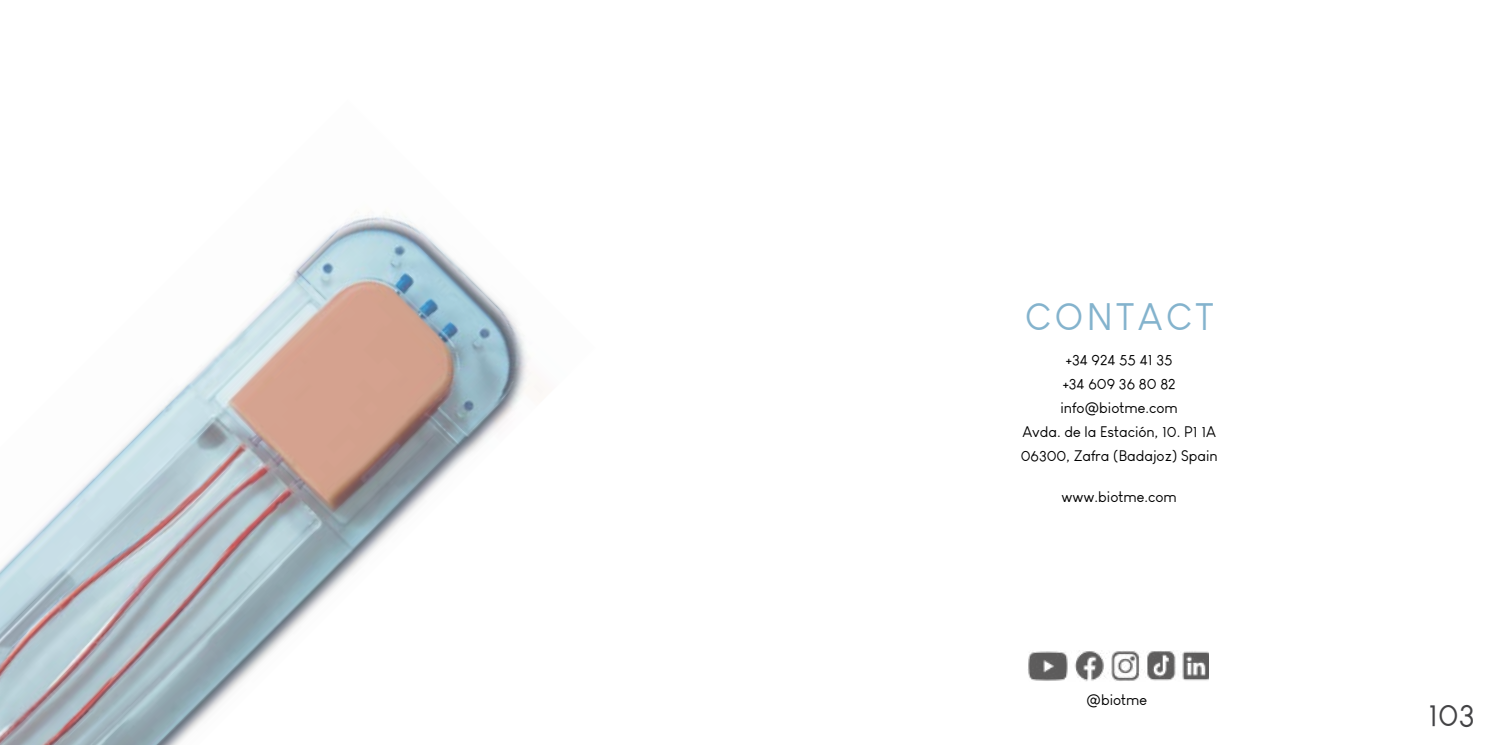
<style>
.page{position:relative;width:1489px;height:745px;background:#fff}
.page>*{position:absolute;margin:0;border:0;box-sizing:border-box;transform-origin:0 0}
.t1{font:37.5px "Louis George Cafe";letter-spacing:.1em;color:#84b3cd}
.t2{font:31.25px "Louis George Cafe";color:#434345}
.t3{font:15px/23.8px "Louis George Cafe";color:#000;text-align:center}
</style>
<div class="page">
<img style="left:0;top:212px;width:530px;height:532px">
<img style="left:1028px;top:650px;width:180px;height:30px">
<h1 class="t1" style="left:1025px;top:294px;width:190px">CONTACT</h1>
<p class="t3" style="left:1020px;top:348px;width:198px">+34 924 55 41 35<br>+34 609 36 80 82 info@biotme.com<br>Avda. de la Estación, 10. P1 1A<br>06300, Zafra (Badajoz) Spain</p>
<p class="t3" style="left:1061px;top:484px;width:117px">www.biotme.com</p>
<p class="t3" style="left:1086px;top:687px;width:62px">@biotme</p>
<h2 class="t2" style="left:1427px;top:696px;width:48px">103</h2>
</div>
